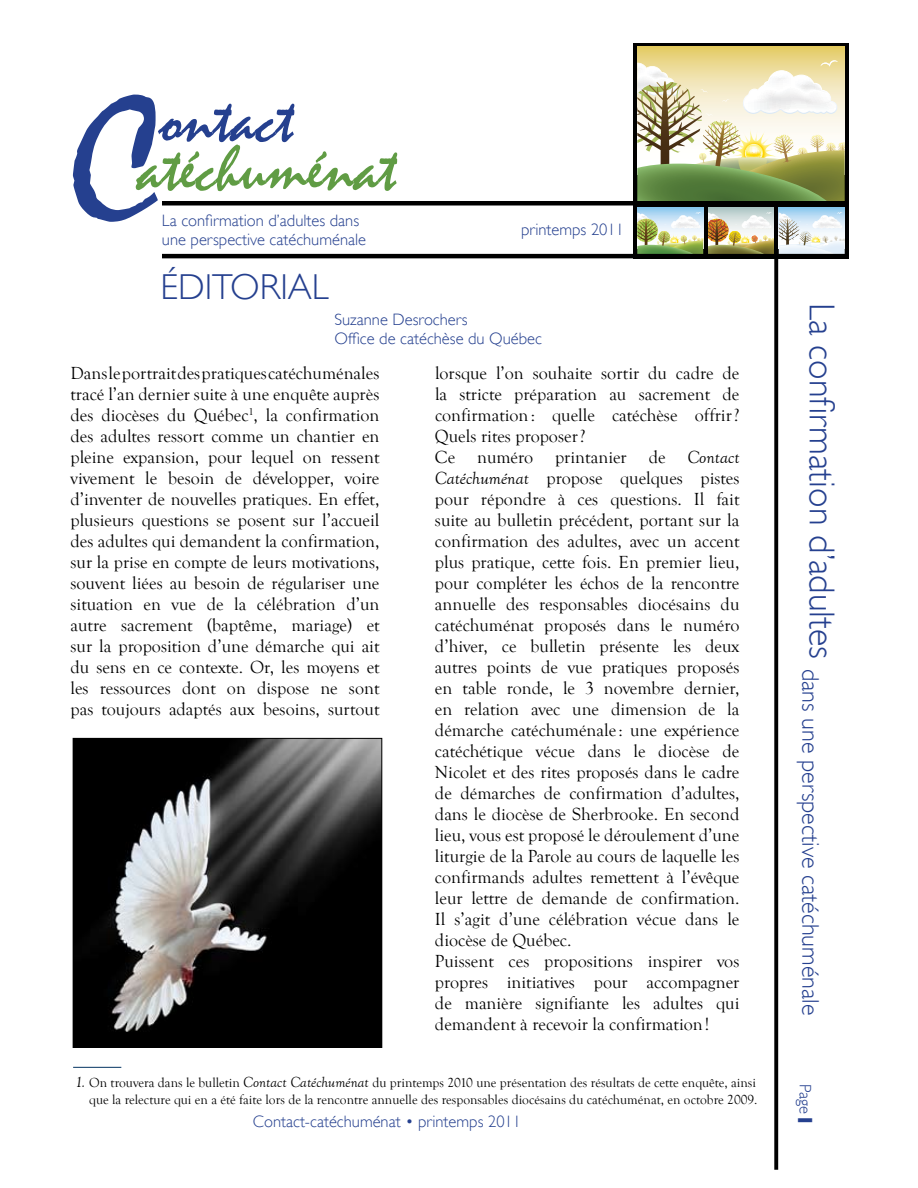
<style>
.page{position:relative;width:918px;height:1188px;background:#fff}
.page>*{position:absolute;margin:0;border:0;box-sizing:border-box;transform-origin:0 0}
.t1{font:183px "Mistral";color:#25408f}
.t2{font:65.85px "Mistral";color:#609c44}
.t3{font:65.85px "Mistral";color:#25408f}
.t4{font:300 36px "Gill Sans";color:#25408f}
.t5{font:300 24px "Gill Sans";color:#25408f}
.t6{font:18px/21px "Goudy Old Style T";color:#000;text-align:justify}
.t7{font:300 16.5px/19.5px "Gill Sans";color:#25408f}
.t8{font:13.5px/16.5px "Goudy Old Style T";color:#000;text-align:right}
.s1{font-style:italic}
.s2{font-style:italic;font-size:15px}
.s3{font-weight:700;font-size:21px}
</style>
<div class="page">
<svg style="left:774px;top:259px;width:4px;height:911px;background:#121212"></svg>
<svg style="left:633px;top:43px;width:216px;height:216px;background:#181a14"></svg>
<svg style="left:637px;top:47px;width:208px;height:13px;background:#e6cf73"></svg>
<svg style="left:637px;top:60px;width:208px;height:141px"></svg>
<div style="left:708px;top:208px;width:66px;height:40px;background:#b5cbca"></div>
<div style="left:779px;top:208px;width:66px;height:40px;background:#98cef0"></div>
<div style="left:637px;top:208px;width:66px;height:40px;background:#98cef0"></div>
<img style="left:637px;top:212px;width:208px;height:42px">
<div style="left:162px;top:201px;width:687px;height:5px;background:#000"></div>
<hr style="left:162px;top:254px;width:687px;height:4px;background:#000">
<hr style="left:73px;top:1067px;width:48px;height:1px;background:#033361">
<img style="left:75px;top:740px;width:305px;height:306px">
<div style="left:73px;top:738px;width:309px;height:310px;border:1px solid #000"></div>
<h1 class="t1" style="left:70px;top:58px;width:88px">C</h1>
<h2 class="t3" style="left:159px;top:83px;width:136px">ontact</h2>
<h2 class="t2" style="left:137px;top:132px;width:261px">atéchuménat</h2>
<p class="t7" style="left:162px;top:210px;width:206px">La confirmation d’adultes dans une perspective catéchuménale</p>
<h3 class="t4" style="left:160px;top:267px;width:170px">ÉDITORIAL</h3>
<p class="t7" style="left:521px;top:220px;width:104px">printemps 2011</p>
<p class="t7" style="left:334px;top:310px;width:209px">Suzanne Desrochers<br>Office de catéchèse du Québec</p>
<p class="t6" style="left:435px;top:363px;width:306px;text-align:left">lorsque l’on souhaite sortir du cadre de la stricte préparation au sacrement de confirmation: quelle catéchèse offrir?<br>Quels rites proposer?<br>Ce numéro printanier de <span class="s1">Contact Catéchuménat</span> propose quelques pistes pour répondre à ces questions. Il fait suite au bulletin précédent, portant sur la confirmation des adultes, avec un accent plus pratique, cette fois. En premier lieu, pour compléter les échos de la rencontre annuelle des responsables diocésains du catéchuménat proposés dans le numéro d’hiver, ce bulletin présente les deux autres points de vue pratiques proposés en table ronde, le 3 novembre dernier, en relation avec une dimension de la démarche catéchuménale : une expérience catéchétique vécue dans le diocèse de Nicolet et des rites proposés dans le cadre de démarches de confirmation d’adultes, dans le diocèse de Sherbrooke. En second lieu, vous est proposé le déroulement d’une liturgie de la Parole au cours de laquelle les confirmands adultes remettent à l’évêque leur lettre de demande de confirmation.<br>Il s’agit d’une célébration vécue dans le diocèse de Québec.<br>Puissent ces propositions inspirer vos propres initiatives pour accompagner de manière signifiante les adultes qui demandent à recevoir la confirmation!</p>
<p class="t6" style="left:70px;top:363px;width:311px">Dans le portrait des pratiques catéchuménales tracé l’an dernier suite à une enquête auprès des diocèses du Québec<sup>1</sup>, la confirmation des adultes ressort comme un chantier en pleine expansion, pour lequel on ressent vivement le besoin de développer, voire d’inventer de nouvelles pratiques. En effet, plusieurs questions se posent sur l’accueil des adultes qui demandent la confirmation, sur la prise en compte de leurs motivations, souvent liées au besoin de régulariser une situation en vue de la célébration d’un autre sacrement (baptême, mariage) et sur la proposition d’une démarche qui ait du sens en ce contexte. Or, les moyens et les ressources dont on dispose ne sont pas toujours adaptés aux besoins, surtout</p>
<p class="t8" style="left:75px;top:1075px;width:684px"><span class="s2">1.</span> On trouvera dans le bulletin <span class="s2">Contact Catéchuménat</span> du printemps 2010 une présentation des résultats de cette enquête, ainsi que la relecture qui en a été faite lors de la rencontre annuelle des responsables diocésains du catéchuménat, en octobre 2009.</p>
<p class="t7" style="left:253px;top:1112px;width:270px">Contact-catéchuménat • printemps 2011</p>
<h3 class="t5" style="left:824px;top:303px;width:714px;rotate:90deg"><sup>La</sup> <sup>confirmation</sup> <sup>d’adultes</sup> dans une perspective catéchuménale</h3>
<p class="t7" style="left:815px;top:1084px;width:44px;rotate:90deg">Page<span class="s3">1</span></p>
</div>
